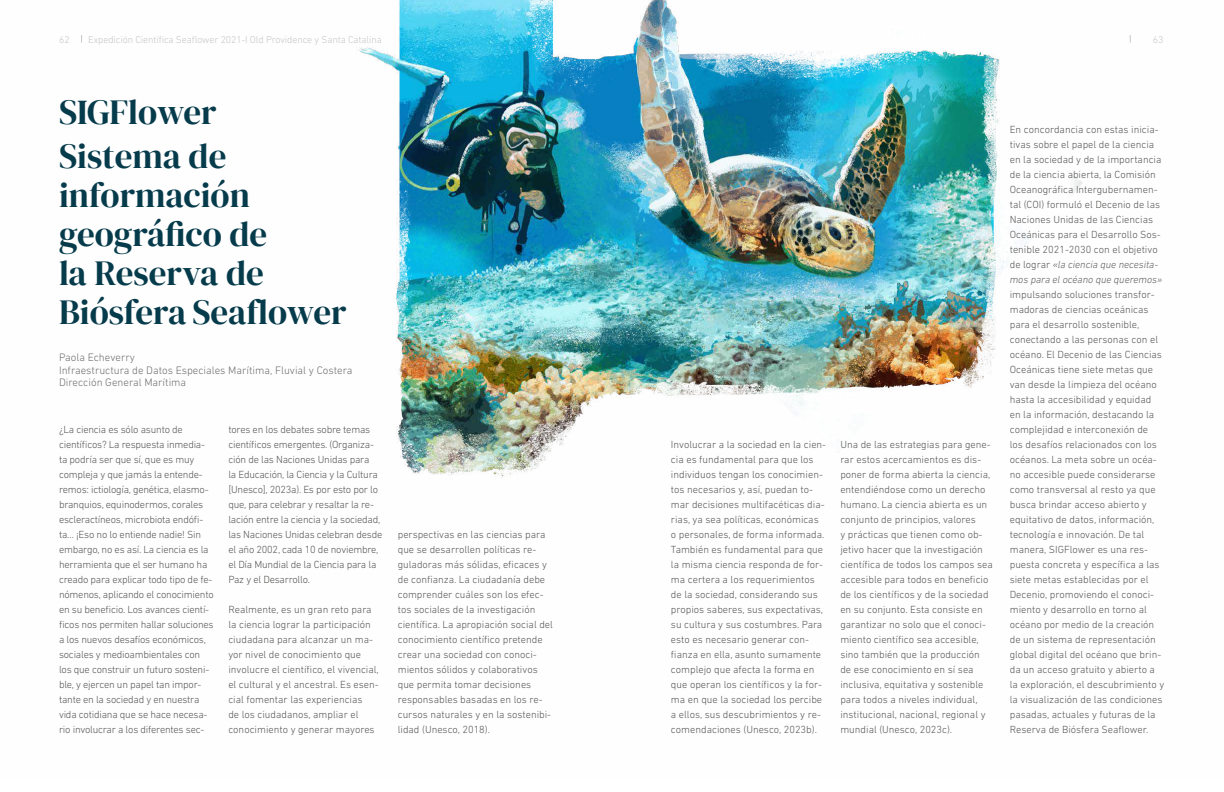
<style>
.page{position:relative;width:1224px;height:792px;background:#fff}
.page>*{position:absolute;margin:0;border:0;box-sizing:border-box;transform-origin:0 0}
.t1{font:35px/39px "DM Serif Display";color:#063b4b}
.t2{font:300 11px/12.6px "DIN Next LT Pro";color:#706f6f}
.t3{font:300 10.5px/15px "DIN Next LT Pro";color:#575756}
.t4{font:300 10.5px/15px "DIN Next LT Pro";letter-spacing:-.02em;color:#575756}
.t5{font:300 10px "DIN Next LT Pro";letter-spacing:-.01em;color:#c6c6c6}
.s1{font-style:italic}
</style>
<div class="page">
<img style="left:359px;top:0;width:771px;height:478px">
<p class="t5" style="left:59px;top:33px;width:12px">62</p>
<p class="t5" style="left:88px;top:33px;width:295px">Expedición Científica Seaflower 2021-I Old Providence y Santa Catalina</p>
<p class="t5" style="left:1153px;top:33px;width:12px">63</p>
<h1 class="t1" style="left:59px;top:90px;width:169px;line-height:44px">SIGFlower<br>Sistema de</h1>
<h1 class="t1" style="left:59px;top:176px;width:289px">información geográfico de<br>la Reserva de<br>Biósfera Seaflower</h1>
<p class="t2" style="left:59px;top:351px;width:295px">Paola Echeverry<br>Infraestructura de Datos Especiales Marítima, Fluvial y Costera<br>Dirección General Marítima</p>
<p class="t4" style="left:59px;top:421px;width:156px">¿La ciencia es sólo asunto de científicos? La respuesta inmedia&shy;ta podría ser que sí, que es muy compleja y que jamás la entende&shy;remos: ictiología, genética, elasmo&shy;branquios, equinodermos, corales escleractíneos, microbiota endófi&shy;ta… ¡Eso no lo entiende nadie! Sin embargo, no es así. La ciencia es la herramienta que el ser humano ha creado para explicar todo tipo de fe&shy;nómenos, aplicando el conocimiento en su beneficio. Los avances cientí&shy;ficos nos permiten hallar soluciones a los nuevos desafíos económicos, sociales y medioambientales con los que construir un futuro sosteni&shy;ble, y ejercen un papel tan impor&shy;tante en la sociedad y en nuestra vida cotidiana que se hace necesa&shy;rio involucrar a los diferentes sec-</p>
<p class="t4" style="left:228px;top:421px;width:155px">tores en los debates sobre temas científicos emergentes. (Organiza&shy;ción de las Naciones Unidas para<br>la Educación, la Ciencia y la Cultura [Unesco], 2023a). Es por esto por lo que, para celebrar y resaltar la re&shy;lación entre la ciencia y la sociedad, las Naciones Unidas celebran desde el año 2002, cada 10 de noviembre, el Día Mundial de la Ciencia para la Paz y el Desarrollo.</p>
<p class="t3" style="left:228px;top:601px;width:152px">Realmente, es un gran reto para la ciencia lograr la participación ciudadana para alcanzar un ma&shy;yor nivel de conocimiento que involucre el científico, el vivencial, el cultural y el ancestral. Es esen&shy;cial fomentar las experiencias<br>de los ciudadanos, ampliar el conocimiento y generar mayores</p>
<p class="t3" style="left:398px;top:527px;width:157px">perspectivas en las ciencias para que se desarrollen políticas re&shy;guladoras más sólidas, eficaces y de confianza. La ciudadanía debe comprender cuáles son los efec&shy;tos sociales de la investigación científica. La apropiación social del conocimiento científico pretende crear una sociedad con conoci&shy;mientos sólidos y colaborativos que permita tomar decisiones responsables basadas en los re&shy;cursos naturales y en la sostenibi&shy;lidad (Unesco, 2018).</p>
<p class="t3" style="left:671px;top:437px;width:157px">Involucrar a la sociedad en la cien&shy;cia es fundamental para que los individuos tengan los conocimien&shy;tos necesarios y, así, puedan to&shy;mar decisiones multifacéticas dia&shy;rias, ya sea políticas, económicas o personales, de forma informada.<br>También es fundamental para que la misma ciencia responda de for&shy;ma certera a los requerimientos de la sociedad, considerando sus propios saberes, sus expectativas, su cultura y sus costumbres. Para esto es necesario generar con&shy;fianza en ella, asunto sumamente complejo que afecta la forma en que operan los científicos y la for&shy;ma en que la sociedad los percibe a ellos, sus descubrimientos y re&shy;comendaciones (Unesco, 2023b).</p>
<p class="t3" style="left:840px;top:437px;width:154px">Una de las estrategias para gene&shy;rar estos acercamientos es dis&shy;poner de forma abierta la ciencia, entendiéndose como un derecho humano. La ciencia abierta es un conjunto de principios, valores<br>y prácticas que tienen como ob&shy;jetivo hacer que la investigación científica de todos los campos sea accesible para todos en beneficio de los científicos y de la sociedad en su conjunto. Esta consiste en garantizar no solo que el conoci&shy;miento científico sea accesible, sino también que la producción de ese conocimiento en sí sea inclusiva, equitativa y sostenible para todos a niveles individual, institucional, nacional, regional y mundial (Unesco, 2023c).</p>
<p class="t3" style="left:1010px;top:122px;width:154px">En concordancia con estas inicia&shy;tivas sobre el papel de la ciencia en la sociedad y de la importancia de la ciencia abierta, la Comisión Oceanográfica Intergubernamen&shy;tal (COI) formuló el Decenio de las Naciones Unidas de las Ciencias Oceánicas para el Desarrollo Sos&shy;tenible 2021-2030 con el objetivo de lograr <span class="s1">«la ciencia que necesita&shy;mos para el océano que queremos»</span></p>
<p class="t3" style="left:1010px;top:287px;width:156px">impulsando soluciones transfor&shy;madoras de ciencias oceánicas para el desarrollo sostenible, conectando a las personas con el océano. El Decenio de las Ciencias<br>Oceánicas tiene siete metas que van desde la limpieza del océano hasta la accesibilidad y equidad en la información, destacando la complejidad e interconexión de<br>los desafíos relacionados con los océanos. La meta sobre un océa&shy;no accesible puede considerarse como transversal al resto ya que busca brindar acceso abierto y equitativo de datos, información, tecnología e innovación. De tal manera, SIGFlower es una res&shy;puesta concreta y específica a las siete metas establecidas por el<br>Decenio, promoviendo el conoci&shy;miento y desarrollo en torno al océano por medio de la creación de un sistema de representación global digital del océano que brin&shy;da un acceso gratuito y abierto a la exploración, el descubrimiento y la visualización de las condiciones pasadas, actuales y futuras de la<br>Reserva de Biósfera Seaflower.</p>
</div>
